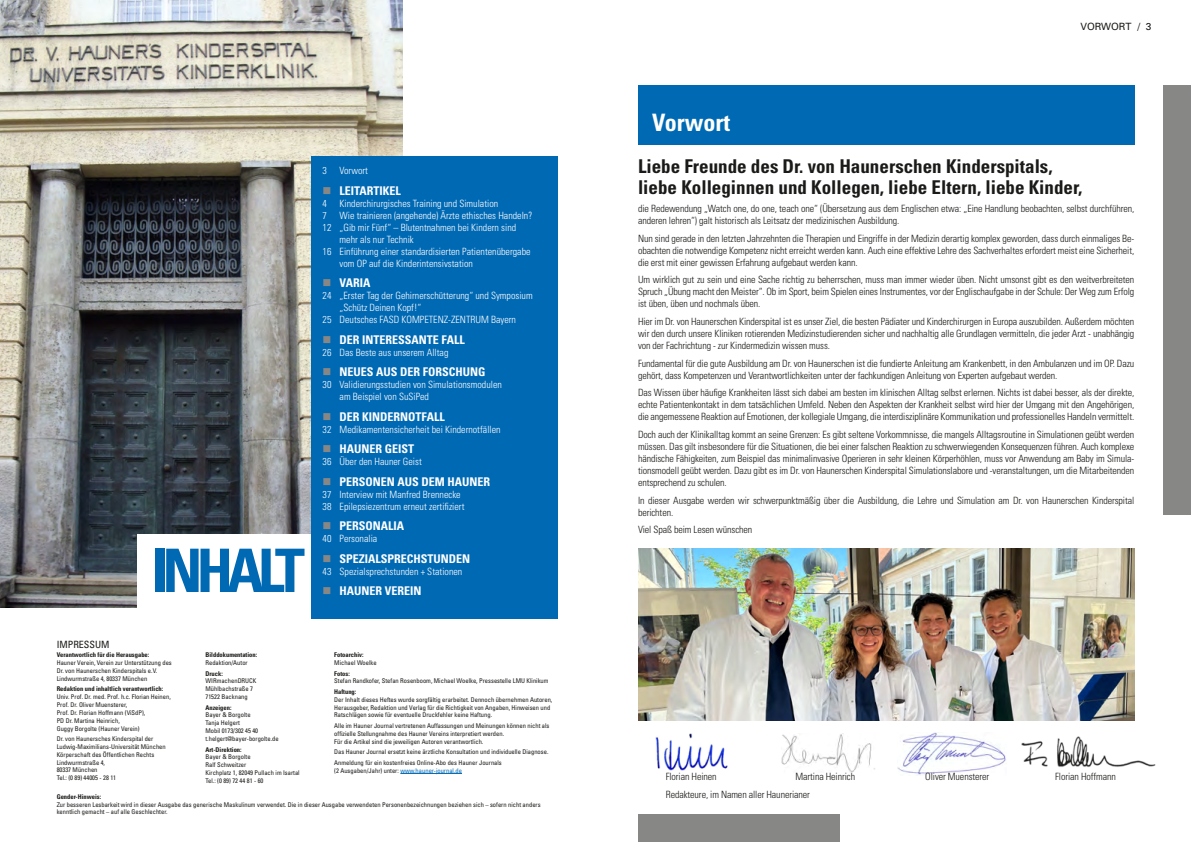
<style>
.page{position:relative;width:1191px;height:842px;background:#fff}
.page>*{position:absolute;margin:0;border:0;box-sizing:border-box;transform-origin:0 0}
.Header_Inhalt{font:700 condensed 60px "Univers";letter-spacing:-.1em;color:#0069b4}
.Header_1{font:700 condensed 24px "Univers";color:#fff}
.Header_2_im_Text{font:700 condensed 19px/21px "Univers";color:#1a1a18}
.t1{font:700 condensed 12px "Univers";color:#fff}
.Content{font:300 condensed 10px/12px "Univers";letter-spacing:-.01em;color:#1a1a18;text-align:justify}
.t2{font:300 condensed 10px/12px "Univers";color:#fff}
.Impressum_Header{font:condensed 10px "Univers";color:#1a1a18}
.Seitentitel{font:10px "Univers";color:#1a1a18}
.Impressum{font:condensed 6.5px/7.8px "Univers";color:#1a1a18}
.Impressum_Subhead{font:condensed 6.5px/7.8px "Univers";color:#1a1a18}
.Impressum-2{font:700 condensed 6.5px/7.8px "Univers";color:#1a1a18}
.Impressum_Subhead-2{font:700 condensed 6.5px "Univers";color:#1a1a18}
.s1{font-weight:700}
.s2{font-weight:400}
.s3{color:#0069b4}
</style>
<div class="page">
<img style="left:0;top:0;width:403px;height:607px">
<div style="left:138px;top:534px;width:278px;height:87px;background:#fff"></div>
<img style="left:781px;top:734px;width:94px;height:39px">
<img style="left:897px;top:732px;width:109px;height:43px">
<img style="left:1021px;top:736px;width:135px;height:32px">
<img style="left:655px;top:734px;width:73px;height:36px">
<div style="left:311px;top:156px;width:247px;height:463px;background:#0069b4"></div>
<hr style="left:400px;top:773px;width:62px;height:1px;background:#0069b4">
<div style="left:638px;top:85px;width:496px;height:60px;background:#0069b4"></div>
<img style="left:638px;top:549px;width:496px;height:172px">
<div style="left:638px;top:814px;width:201px;height:28px;background:#878786"></div>
<div style="left:1163px;top:85px;width:28px;height:430px;background:#878786"></div>
<p class="Impressum_Header" style="left:57px;top:638px;width:54px">IMPRESSUM</p>
<p class="Header_Inhalt" style="left:152px;top:534px;width:155px">INHALT</p>
<p class="Impressum_Subhead-2" style="left:57px;top:651px;width:94px">Verantwortlich für die Herausgabe:</p>
<p class="Impressum" style="left:57px;top:659px;width:117px">Hauner Verein, Verein zur Unterstützung des<br>Dr. von Haunerschen Kinderspitals e.V.<br>Lindwurmstraße 4, 80337 München</p>
<p class="Impressum" style="left:57px;top:685px;width:116px"><span class="s1">Redaktion und inhaltlich verantwortlich:<br></span>Univ. Prof. Dr. med. Prof. h.c. Florian Heinen, Prof. Dr. Oliver Muensterer,<br>Prof. Dr. Florian Hoffmann (ViSdP),<br>PD Dr. Martina Heinrich,<br>Guggy Borgolte (Hauner Verein)</p>
<p class="Impressum" style="left:57px;top:735px;width:111px">Dr. von Haunersches Kinderspital der<br>Ludwig-Maximilians-Universität München<br>Körperschaft des Öffentlichen Rechts<br>Lindwurmstraße 4,<br>80337 München<br>Tel.: (0 89) 44005 - 28 11</p>
<p class="Impressum-2" style="left:205px;top:651px;width:53px">Bilddokumentation:<br><span class="s2">Redaktion/Autor</span></p>
<p class="Impressum" style="left:205px;top:669px;width:52px"><span class="s1">Druck:<br></span>WIRmachenDRUCK<br>Mühlbachstraße 7<br>71522 Backnang</p>
<p class="Impressum" style="left:205px;top:703px;width:75px"><span class="s1">Anzeigen:<br></span>Bayer &amp; Borgolte<br>Tanja Helgert<br>Mobil 0173/302 45 40 t.helgert@bayer-borgolte.de</p>
<p class="Impressum_Subhead" style="left:205px;top:745px;width:96px"><span class="s1">Art-Direktion:<br></span>Bayer &amp; Borgolte<br>Ralf Schweitzer<br>Kirchplatz 1, 82049 Pullach im Isartal<br>Tel.: (0 89) 72 44 81 - 60</p>
<p class="t2" style="left:322px;top:165px;width:6px">3</p>
<p class="t2" style="left:339px;top:165px;width:30px">Vorwort</p>
<p class="t1" style="left:339px;top:183px;width:63px">LEITARTIKEL</p>
<p class="t2" style="left:322px;top:197px;width:6px">4</p>
<p class="t2" style="left:339px;top:197px;width:160px">Kinderchirurgisches Training und Simulation</p>
<p class="t2" style="left:322px;top:209px;width:6px">7</p>
<p class="t2" style="left:339px;top:209px;width:194px">Wie trainieren (angehende) Ärzte ethisches Handeln?</p>
<p class="t2" style="left:339px;top:221px;width:178px;text-indent:-17px">12 „Gib mir Fünf“ – Blutentnahmen bei Kindern sind mehr als nur Technik</p>
<p class="t2" style="left:339px;top:245px;width:192px;text-indent:-17px">16 Einführung einer standardisierten Patientenübergabe vom OP auf die Kinderintensivstation</p>
<p class="t1" style="left:339px;top:276px;width:32px">VARIA</p>
<p class="t2" style="left:339px;top:290px;width:195px;text-indent:-17px">24 „Erster Tag der Gehirnerschütterung“ und Symposium „Schütz Deinen Kopf!“</p>
<p class="t2" style="left:322px;top:314px;width:195px">25 Deutsches FASD KOMPETENZ-ZENTRUM Bayern</p>
<p class="t1" style="left:339px;top:332px;width:127px">DER INTERESSANTE FALL</p>
<p class="t2" style="left:322px;top:346px;width:127px">26 Das Beste aus unserem Alltag</p>
<p class="t1" style="left:339px;top:365px;width:148px">NEUES AUS DER FORSCHUNG</p>
<p class="t2" style="left:339px;top:379px;width:164px;text-indent:-17px">30 Validierungsstudien von Simulationsmodulen am Beispiel von SuSiPed</p>
<p class="t1" style="left:339px;top:409px;width:107px">DER KINDERNOTFALL</p>
<p class="t2" style="left:322px;top:423px;width:180px">32 Medikamentensicherheit bei Kindernotfällen</p>
<p class="t1" style="left:339px;top:442px;width:76px">HAUNER GEIST</p>
<p class="t2" style="left:322px;top:456px;width:101px">36 Über den Hauner Geist</p>
<p class="t1" style="left:339px;top:474px;width:152px">PERSONEN AUS DEM HAUNER</p>
<p class="t2" style="left:322px;top:488px;width:140px">37 Interview mit Manfred Brennecke</p>
<p class="t2" style="left:322px;top:500px;width:143px">38 Epilepsiezentrum erneut zertifiziert</p>
<p class="t1" style="left:339px;top:519px;width:66px">PERSONALIA</p>
<p class="t2" style="left:322px;top:533px;width:56px">40 Personalia</p>
<p class="t1" style="left:339px;top:551px;width:132px">SPEZIALSPRECHSTUNDEN</p>
<p class="t2" style="left:322px;top:565px;width:141px">43 Spezialsprechstunden + Stationen</p>
<p class="t1" style="left:339px;top:584px;width:84px">HAUNER VEREIN</p>
<p class="Impressum" style="left:334px;top:651px;width:44px"><span class="s1">Fotoarchiv:<br></span>Michael Woelke</p>
<p class="Impressum_Subhead-2" style="left:334px;top:669px;width:17px">Fotos:</p>
<p class="Impressum" style="left:334px;top:677px;width:216px">Stefan Randkofer, Stefan Rosenboom, Michael Woelke, Pressestelle LMU Klinikum</p>
<p class="Impressum_Subhead-2" style="left:334px;top:688px;width:24px">Haftung:</p>
<p class="Impressum" style="left:334px;top:696px;width:220px">Der Inhalt dieses Heftes wurde sorgfältig erarbeitet. Dennoch übernehmen Autoren,<br>Herausgeber, Redaktion und Verlag für die Richtigkeit von Angaben, Hinweisen und<br>Ratschlägen sowie für eventuelle Druckfehler keine Haftung.</p>
<p class="Impressum" style="left:334px;top:722px;width:217px">Alle im Hauner Journal vertretenen Auffassungen und Meinungen können nicht als offizielle Stellungnahme des Hauner Vereins interpretiert werden.<br>Für die Artikel sind die jeweiligen Autoren verantwortlich.</p>
<p class="Impressum" style="left:334px;top:748px;width:216px">Das Hauner Journal ersetzt keine ärztliche Konsultation und individuelle Diagnose.</p>
<p class="Impressum" style="left:334px;top:759px;width:169px">Anmeldung für ein kostenfreies Online-Abo des Hauner Journals (2 Ausgaben/Jahr) unter: <span class="s3">www.hauner-journal.de</span></p>
<p class="Seitentitel" style="left:1080px;top:21px;width:72px">VORWORT / 3</p>
<p class="Header_1" style="left:652px;top:108px;width:79px">Vorwort</p>
<p class="Header_2_im_Text" style="left:638px;top:156px;width:446px">Liebe Freunde des Dr. von Haunerschen Kinderspitals, liebe Kolleginnen und Kollegen, liebe Eltern, liebe Kinder,</p>
<p class="Content" style="left:638px;top:202px;width:498px">die Redewendung „Watch one, do one, teach one“ (Übersetzung aus dem Englischen etwa: „Eine Handlung beobachten, selbst durchführen, anderen lehren“) galt historisch als Leitsatz der medizinischen Ausbildung.</p>
<p class="Content" style="left:638px;top:232px;width:498px">Nun sind gerade in den letzten Jahrzehnten die Therapien und Eingriffe in der Medizin derartig komplex geworden, dass durch einmaliges Be&shy;obachten die notwendige Kompetenz nicht erreicht werden kann. Auch eine effektive Lehre des Sachverhaltes erfordert meist eine Sicherheit, die erst mit einer gewissen Erfahrung aufgebaut werden kann.</p>
<p class="Content" style="left:638px;top:274px;width:498px">Um wirklich gut zu sein und eine Sache richtig zu beherrschen, muss man immer wieder üben. Nicht umsonst gibt es den weitverbreiteten Spruch „Übung macht den Meister“. Ob im Sport, beim Spielen eines Instrumentes, vor der Englischaufgabe in der Schule: Der Weg zum Erfolg ist üben, üben und nochmals üben.</p>
<p class="Content" style="left:638px;top:315px;width:498px">Hier im Dr. von Haunerschen Kinderspital ist es unser Ziel, die besten Pädiater und Kinderchirurgen in Europa auszubilden. Außerdem möchten wir den durch unsere Kliniken rotierenden Medizinstudierenden sicher und nachhaltig alle Grundlagen vermitteln, die jeder Arzt - unabhängig von der Fachrichtung - zur Kindermedizin wissen muss.</p>
<p class="Content" style="left:638px;top:357px;width:498px">Fundamental für die gute Ausbildung am Dr. von Haunerschen ist die fundierte Anleitung am Krankenbett, in den Ambulanzen und im OP. Dazu gehört, dass Kompetenzen und Verantwortlichkeiten unter der fachkundigen Anleitung von Experten aufgebaut werden.</p>
<p class="Content" style="left:638px;top:387px;width:498px">Das Wissen über häufige Krankheiten lässt sich dabei am besten im klinischen Alltag selbst erlernen. Nichts ist dabei besser, als der direkte, echte Patientenkontakt in dem tatsächlichen Umfeld. Neben den Aspekten der Krankheit selbst wird hier der Umgang mit den Angehörigen, die angemessene Reaktion auf Emotionen, der kollegiale Umgang, die interdisziplinäre Kommunikation und professionelles Handeln vermittelt.</p>
<p class="Content" style="left:638px;top:428px;width:498px">Doch auch der Klinikalltag kommt an seine Grenzen: Es gibt seltene Vorkommnisse, die mangels Alltagsroutine in Simulationen geübt werden müssen. Das gilt insbesondere für die Situationen, die bei einer falschen Reaktion zu schwerwiegenden Konsequenzen führen. Auch komplexe händische Fähigkeiten, zum Beispiel das minimalinvasive Operieren in sehr kleinen Körperhöhlen, muss vor Anwendung am Baby im Simula&shy;tionsmodell geübt werden. Dazu gibt es im Dr. von Haunerschen Kinderspital Simulationslabore und -veranstaltungen, um die Mitarbeitenden entsprechend zu schulen.</p>
<p class="Content" style="left:638px;top:494px;width:498px">In dieser Ausgabe werden wir schwerpunktmäßig über die Ausbildung, die Lehre und Simulation am Dr. von Haunerschen Kinderspital berichten.</p>
<p class="Content" style="left:638px;top:524px;width:116px">Viel Spaß beim Lesen wünschen</p>
<p class="Content" style="left:665px;top:770px;width:52px">Florian Heinen</p>
<p class="Content" style="left:795px;top:770px;width:61px">Martina Heinrich</p>
<p class="Content" style="left:925px;top:770px;width:65px">Oliver Muensterer</p>
<p class="Content" style="left:1055px;top:770px;width:62px">Florian Hoffmann</p>
<p class="Impressum-2" style="left:57px;top:793px;width:46px">Gender-Hinweis:</p>
<p class="Content" style="left:666px;top:789px;width:145px">Redakteure, im Namen aller Haunerianer</p>
<p class="Impressum" style="left:57px;top:800px;width:485px">Zur besseren Lesbarkeit wird in dieser Ausgabe das generische Maskulinum verwendet. Die in dieser Ausgabe verwendeten Personenbezeichnungen beziehen sich – sofern nicht anders kenntlich gemacht – auf alle Geschlechter.</p>
</div>
